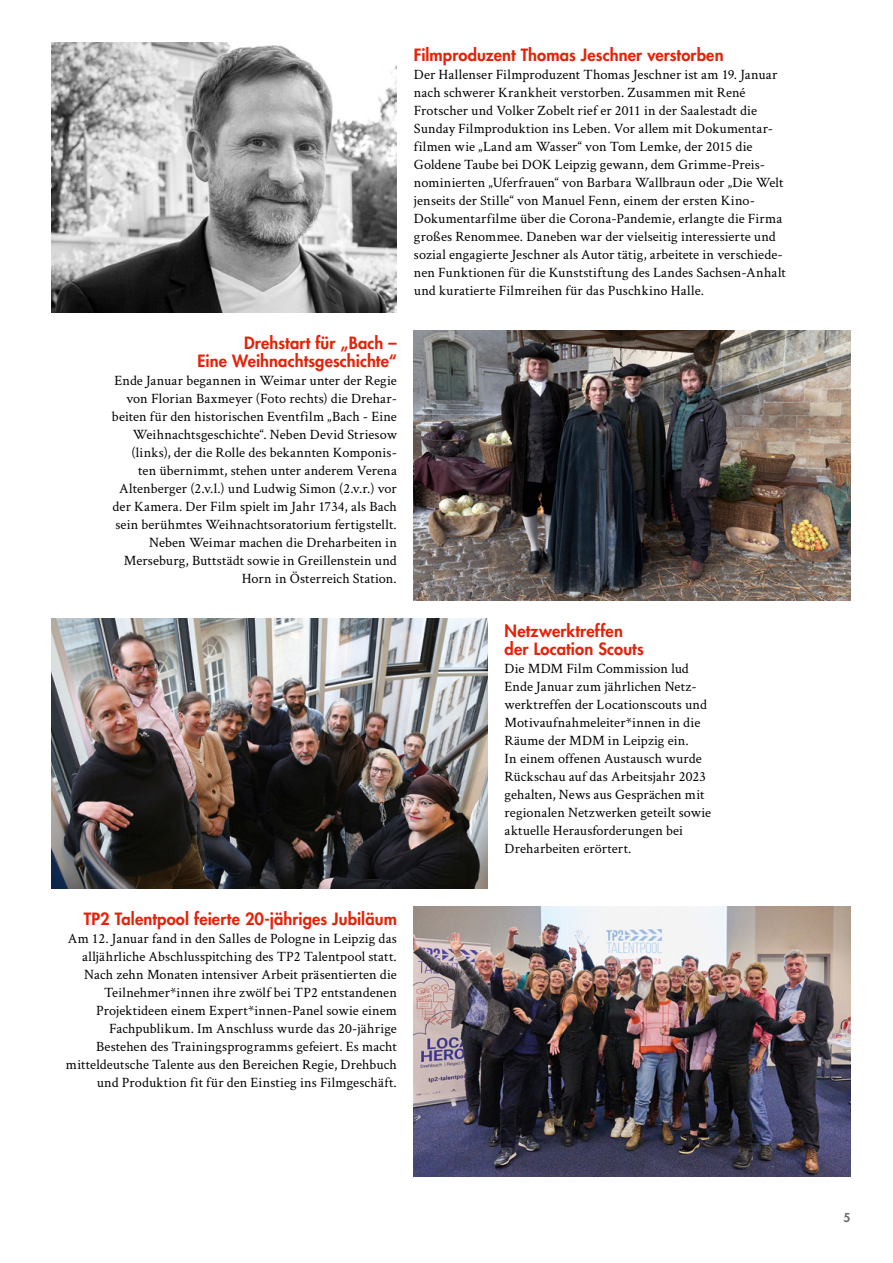
<style>
.page{position:relative;width:893px;height:1263px;background:#fff}
.page>*{position:absolute;margin:0;border:0;box-sizing:border-box;transform-origin:0 0}
.t1{font:800 16.5px/18px "Futura Std";letter-spacing:.005em;color:#e4220a}
.t2{font:14.25px/18px "Crimson Text";letter-spacing:.005em;color:#000}
.t3{font:800 12px "Futura Std";color:#677168}
</style>
<div class="page">
<img style="left:51px;top:43px;width:346px;height:270px">
<img style="left:51px;top:619px;width:437px;height:270px">
<img style="left:414px;top:331px;width:436px;height:270px">
<img style="left:414px;top:907px;width:436px;height:270px">
<p class="t1" style="left:198px;top:333px;width:201px;text-align:right">Drehstart für „Bach –<br>Eine Weihnachtsgeschichte“</p>
<p class="t2" style="left:112px;top:370px;width:286px;text-align:right">Ende Januar begannen in Weimar unter der Regie von Florian Baxmeyer (Foto rechts) die Drehar&shy;beiten für den historischen Eventfilm „Bach - Eine Weihnachtsgeschichte“. Neben Devid Striesow (links), der die Rolle des bekannten Komponis&shy;ten übernimmt, stehen unter anderem Verena Altenberger (2.v.l.) und Ludwig Simon (2.v.r.) vor der Kamera. Der Film spielt im Jahr 1734, als Bach sein berühmtes Weihnachtsoratorium fertigstellt.<br>Neben Weimar machen die Dreharbeiten in Merseburg, Buttstädt sowie in Greillenstein und Horn in Österreich Station.</p>
<p class="t1" style="left:414px;top:45px;width:311px">Filmproduzent Thomas Jeschner verstorben</p>
<p class="t2" style="left:414px;top:64px;width:373px">Der Hallenser Filmproduzent Thomas Jeschner ist am 19. Januar nach schwerer Krankheit verstorben. Zusammen mit René Frotscher und Volker Zobelt rief er 2011 in der Saalestadt die Sunday Filmproduktion ins Leben. Vor allem mit Dokumentar&shy;filmen wie „Land am Wasser“ von Tom Lemke, der 2015 die Goldene Taube bei DOK Leipzig gewann, dem Grimme-Preis&shy;nominierten „Uferfrauen“ von Barbara Wallbraun oder „Die Welt jenseits der Stille“ von Manuel Fenn, einem der ersten Kino-Dokumentarfilme über die Corona-Pandemie, erlangte die Firma großes Renommee. Daneben war der vielseitig interessierte und sozial engagierte Jeschner als Autor tätig, arbeitete in verschiede&shy;nen Funktionen für die Kunststiftung des Landes Sachsen-Anhalt und kuratierte Filmreihen für das Puschkino Halle.</p>
<p class="t1" style="left:505px;top:621px;width:141px">Netzwerktreffen der Location Scouts</p>
<p class="t2" style="left:505px;top:658px;width:208px">Die MDM Film Commission lud<br>Ende Januar zum jährlichen Netz&shy;werktreffen der Locationscouts und<br>Motivaufnahmeleiter*innen in die<br>Räume der MDM in Leipzig ein.<br>In einem offenen Austausch wurde<br>Rückschau auf das Arbeitsjahr 2023 gehalten, News aus Gesprächen mit regionalen Netzwerken geteilt sowie aktuelle Herausforderungen bei<br>Dreharbeiten erörtert.</p>
<p class="t1" style="left:84px;top:909px;width:314px">TP2 Talentpool feierte 20-jähriges Jubiläum</p>
<p class="t2" style="left:66px;top:928px;width:332px;text-align:right">Am 12. Januar fand in den Salles de Pologne in Leipzig das alljährliche Abschlusspitching des TP2 Talentpool statt.<br>Nach zehn Monaten intensiver Arbeit präsentierten die Teilnehmer*innen ihre zwölf bei TP2 entstandenen Projektideen einem Expert*innen-Panel sowie einem Fachpublikum. Im Anschluss wurde das 20-jährige Bestehen des Trainingsprogramms gefeiert. Es macht mitteldeutsche Talente aus den Bereichen Regie, Drehbuch und Produktion fit für den Einstieg ins Filmgeschäft.</p>
<p class="t3" style="left:843px;top:1210px;width:8px">5</p>
</div>
